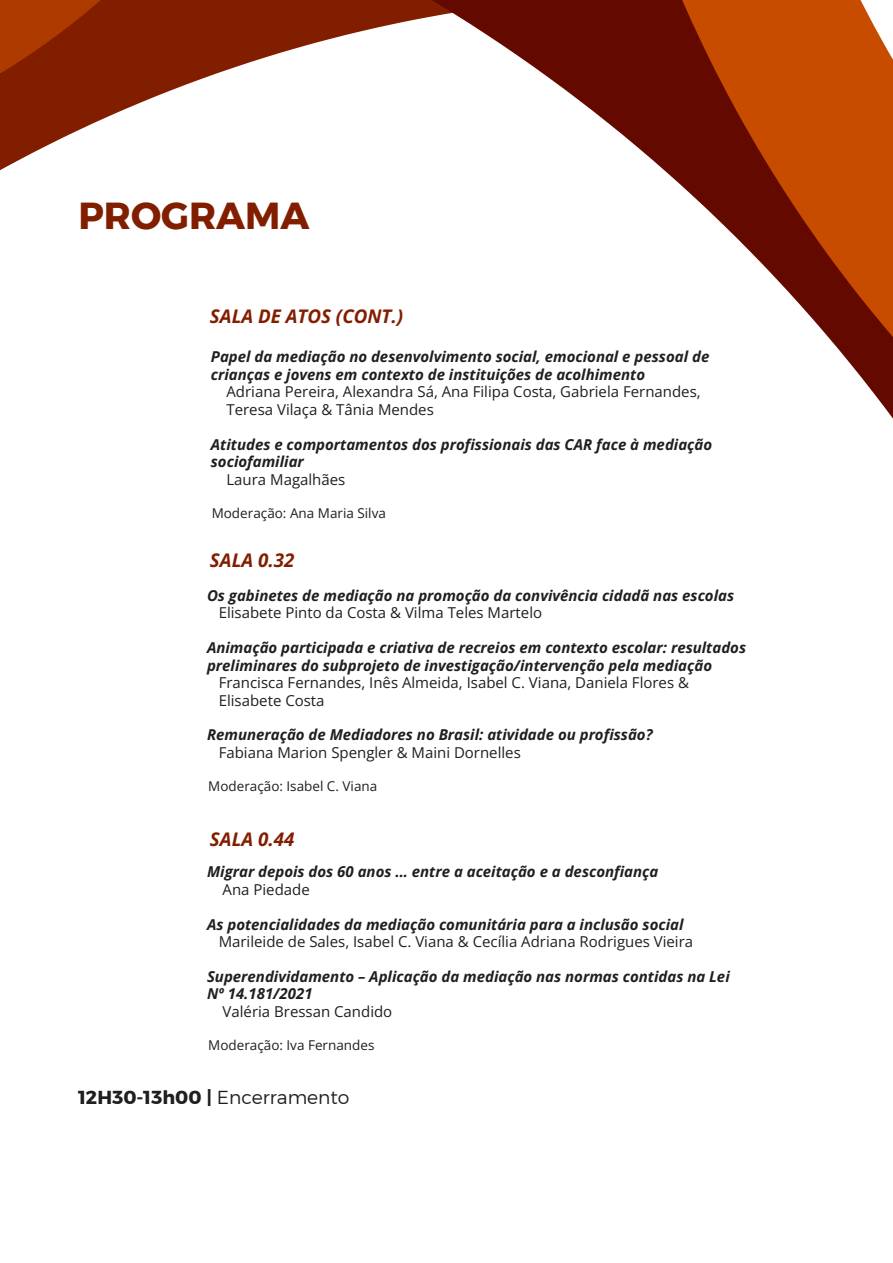
<style>
.page{position:relative;width:893px;height:1263px;background:#fff}
.page>*{position:absolute;margin:0;border:0;box-sizing:border-box;transform-origin:0 0}
.t1{font:37.5px "Kief Montaser Bold";color:#821e00}
.t2{font:italic 700 18.75px "Open Sans";color:#821e00}
.t3{font:18.75px "Kief Montaser Bold";color:#201f1f}
.t4{font:italic 700 15px/17.4px "Open Sans";color:#201f1f}
.t5{font:15px/17.4px "Open Sans";color:#201f1f}
.t6{font:13.5px "Open Sans";color:#201f1f}
.s1{font-family:"Kief Montaser Light"}
</style>
<div class="page">
<svg style="left:0;top:0;width:580px;height:171px"></svg>
<svg style="left:0;top:0;width:202px;height:160px"></svg>
<svg style="left:580px;top:0;width:313px;height:419px"></svg>
<h1 class="t1" style="left:78px;top:193px;width:232px">PROGRAMA</h1>
<p class="t2" style="left:210px;top:303px;width:195px">SALA DE ATOS (CONT.)</p>
<p class="t4" style="left:211px;top:348px;width:500px">Papel da mediação no desenvolvimento social, emocional e pessoal de crianças e jovens em contexto de instituições de acolhimento</p>
<p class="t5" style="left:226px;top:383px;width:476px">Adriana Pereira, Alexandra Sá, Ana Filipa Costa, Gabriela Fernandes,<br>Teresa Vilaça &amp; Tânia Mendes</p>
<p class="t4" style="left:211px;top:435px;width:503px">Atitudes e comportamentos dos profissionais das CAR face à mediação sociofamiliar</p>
<p class="t5" style="left:226px;top:470px;width:120px">Laura Magalhães</p>
<p class="t6" style="left:212px;top:503px;width:176px">Moderação: Ana Maria Silva</p>
<p class="t2" style="left:210px;top:547px;width:86px">SALA 0.32</p>
<p class="t4" style="left:207px;top:586px;width:529px">Os gabinetes de mediação na promoção da convivência cidadã nas escolas</p>
<p class="t5" style="left:219px;top:604px;width:325px">Elisabete Pinto da Costa &amp; Vilma Teles Martelo</p>
<p class="t4" style="left:207px;top:639px;width:540px">Animação participada e criativa de recreios em contexto escolar: resultados preliminares do subprojeto de investigação/intervenção pela mediação</p>
<p class="t5" style="left:219px;top:674px;width:472px">Francisca Fernandes, Inês Almeida, Isabel C. Viana, Daniela Flores &amp;<br>Elisabete Costa</p>
<p class="t4" style="left:207px;top:726px;width:447px">Remuneração de Mediadores no Brasil: atividade ou profissão?</p>
<p class="t5" style="left:219px;top:743px;width:304px">Fabiana Marion Spengler &amp; Maini Dornelles</p>
<p class="t6" style="left:208px;top:777px;width:171px">Moderação: Isabel C. Viana</p>
<p class="t2" style="left:210px;top:826px;width:86px">SALA 0.44</p>
<p class="t4" style="left:207px;top:863px;width:453px">Migrar depois dos 60 anos … entre a aceitação e a desconfiança</p>
<p class="t5" style="left:223px;top:880px;width:89px">Ana Piedade</p>
<p class="t4" style="left:207px;top:915px;width:478px">As potencialidades da mediação comunitária para a inclusão social</p>
<p class="t5" style="left:219px;top:932px;width:476px">Marileide de Sales, Isabel C. Viana &amp; Cecília Adriana Rodrigues Vieira</p>
<p class="t4" style="left:207px;top:967px;width:524px">Superendividamento – Aplicação da mediação nas normas contidas na Lei<br>Nº 14.181/2021</p>
<p class="t5" style="left:223px;top:1002px;width:171px">Valéria Bressan Candido</p>
<p class="t6" style="left:208px;top:1035px;width:168px">Moderação: Iva Fernandes</p>
<p class="t3" style="left:78px;top:1086px;width:272px">12H30-13h00 | <span class="s1">Encerramento</span></p>
</div>
